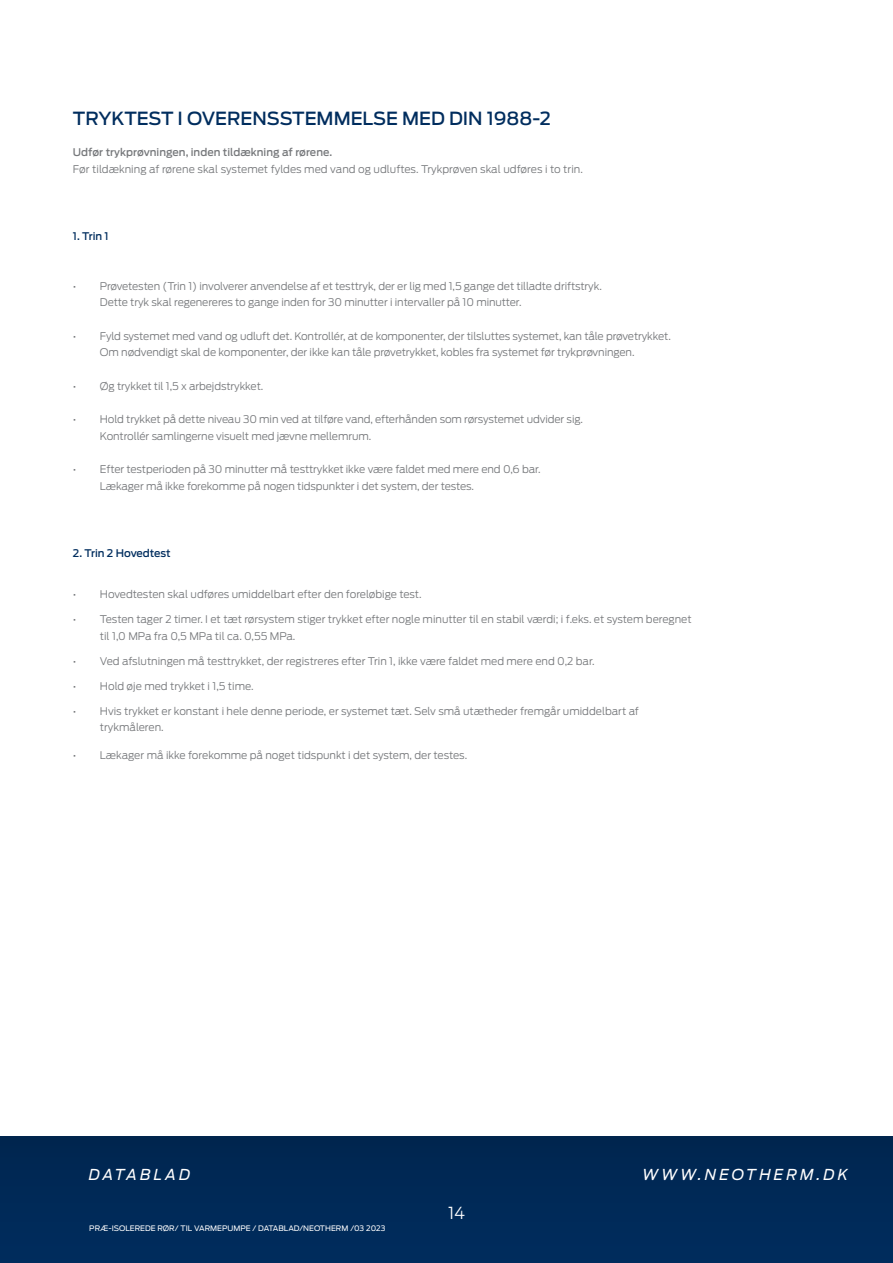
<style>
.page{position:relative;width:893px;height:1263px;background:#fff}
.page>*{position:absolute;margin:0;border:0;box-sizing:border-box;transform-origin:0 0}
.hoofdtit{font:500 18px "Antenna";color:#002d5e}
.t1{font:300 16.5px "Antenna";color:#fff}
.t2{font:italic 15px "Antenna";letter-spacing:.2em;color:#fff}
.bodytekst{font:300 10.5px/16.5px "Antenna";letter-spacing:-.01em;color:#76787b}
.bodytekst-2{font:500 10.5px "Antenna";letter-spacing:-.005em;color:#002d5e}
.t3{font:7.5px "Antenna";color:#fff}
.s1{font-weight:500}
</style>
<div class="page">
<div style="left:0;top:1137px;width:893px;height:126px;background:#002957"></div>
<p class="hoofdtit" style="left:73px;top:108px;width:480px">TRYKTEST I OVERENSSTEMMELSE MED DIN 1988-2</p>
<p class="bodytekst" style="left:73px;top:144px;width:512px"><span class="s1">Udfør trykprøvningen, inden tildækning af rørene.<br></span>Før tildækning af rørene skal systemet fyldes med vand og udluftes. Trykprøven skal udføres i to trin.</p>
<p class="bodytekst-2" style="left:73px;top:230px;width:37px">1. Trin 1</p>
<p class="bodytekst" style="left:100px;top:278px;width:503px;text-indent:-27px">• Prøvetesten (Trin 1) involverer anvendelse af et testtryk, der er lig med 1,5 gange det tilladte driftstryk.<br>Dette tryk skal regenereres to gange inden for 30 minutter i intervaller på 10 minutter.</p>
<p class="bodytekst" style="left:100px;top:328px;width:572px;text-indent:-27px">• Fyld systemet med vand og udluft det. Kontrollér, at de komponenter, der tilsluttes systemet, kan tåle prøvetrykket.<br>Om nødvendigt skal de komponenter, der ikke kan tåle prøvetrykket, kobles fra systemet før trykprøvningen.</p>
<p class="bodytekst" style="left:73px;top:378px;width:192px">• Øg trykket til 1,5 x arbejdstrykket.</p>
<p class="bodytekst" style="left:100px;top:411px;width:485px;text-indent:-27px">• Hold trykket på dette niveau 30 min ved at tilføre vand, efterhånden som rørsystemet udvider sig.<br>Kontrollér samlingerne visuelt med jævne mellemrum.</p>
<p class="bodytekst" style="left:100px;top:461px;width:442px;text-indent:-27px">• Efter testperioden på 30 minutter må testtrykket ikke være faldet med mere end 0,6 bar.<br>Lækager må ikke forekomme på nogen tidspunkter i det system, der testes.</p>
<p class="bodytekst-2" style="left:73px;top:547px;width:99px">2. Trin 2 Hovedtest</p>
<p class="bodytekst" style="left:73px;top:586px;width:350px">• Hovedtesten skal udføres umiddelbart efter den foreløbige test.</p>
<p class="bodytekst" style="left:100px;top:611px;width:593px;text-indent:-27px">• Testen tager 2 timer. I et tæt rørsystem stiger trykket efter nogle minutter til en stabil værdi; i f.eks. et system beregnet til 1,0 MPa fra 0,5 MPa til ca. 0,55 MPa.</p>
<p class="bodytekst" style="left:73px;top:653px;width:523px">• Ved afslutningen må testtrykket, der registreres efter Trin 1, ikke være faldet med mere end 0,2 bar.</p>
<p class="bodytekst" style="left:73px;top:678px;width:182px">• Hold øje med trykket i 1,5 time.</p>
<p class="bodytekst" style="left:100px;top:703px;width:541px;text-indent:-27px">• Hvis trykket er konstant i hele denne periode, er systemet tæt. Selv små utætheder fremgår umiddelbart af trykmåleren.</p>
<p class="bodytekst" style="left:73px;top:746px;width:396px">• Lækager må ikke forekomme på noget tidspunkt i det system, der testes.</p>
<h3 class="t2" style="left:89px;top:1166px;width:103px">DATABLAD</h3>
<h3 class="t2" style="left:642px;top:1166px;width:207px">WWW.NEOTHERM.DK</h3>
<h2 class="t1" style="left:448px;top:1203px;width:18px">14</h2>
<p class="t3" style="left:89px;top:1224px;width:298px">PRÆ-ISOLEREDE RØR/ TIL VARMEPUMPE / DATABLAD/NEOTHERM /03 2023</p>
</div>
